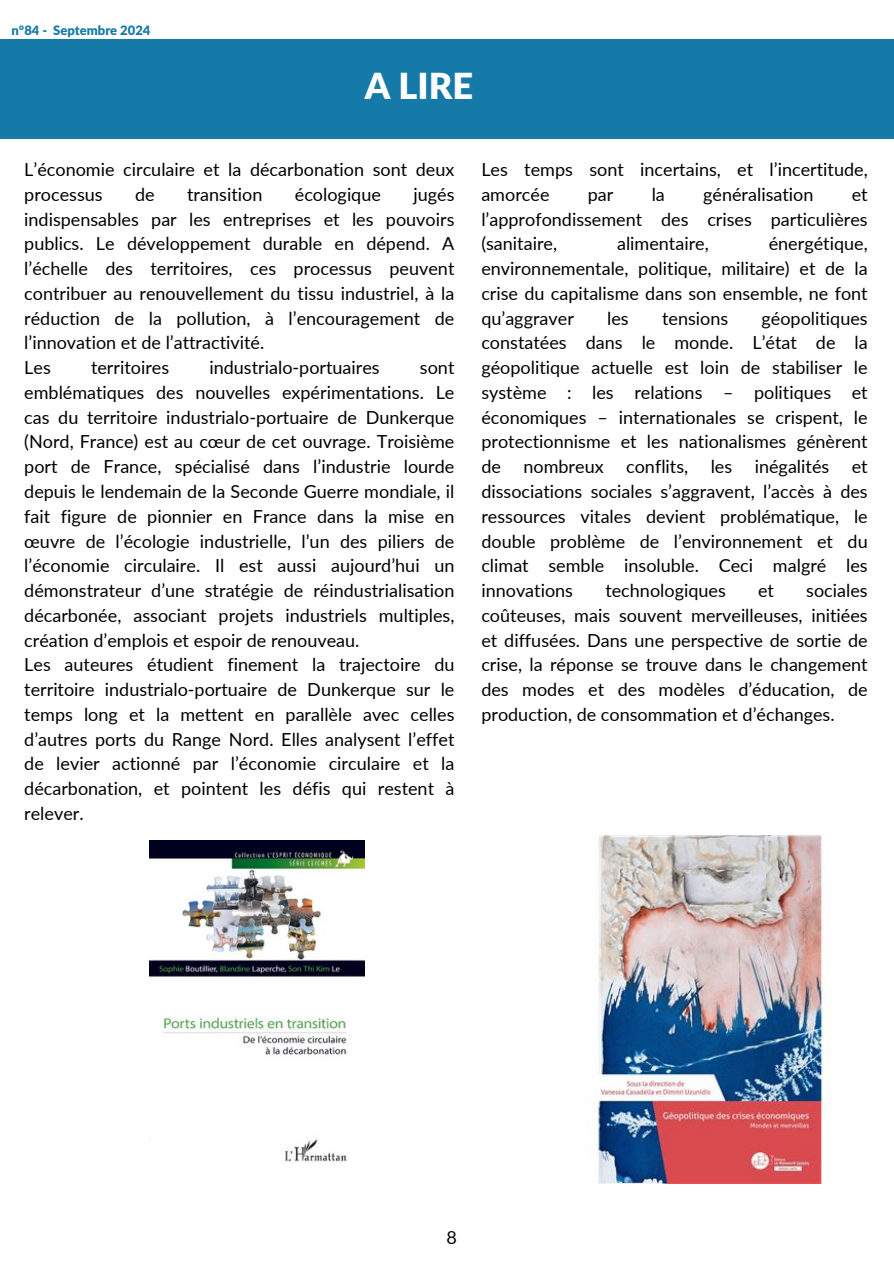
<style>
.page{position:relative;width:894px;height:1264px;background:#fff}
.page>*{position:absolute;margin:0;border:0;box-sizing:border-box;transform-origin:0 0}
.t1{font:900 36px "Lato Latin";color:#fff}
.t2{font:18px/24.8px "Lato";color:#000}
.t3{font:900 12.9px "Lato Latin";color:#157aa8}
</style>
<div class="page">
<div style="left:0;top:40px;width:893px;height:99px;background:#157aa8"></div>
<img style="left:149px;top:840px;width:215px;height:322px">
<img style="left:594px;top:835px;width:238px;height:348px">
<h1 class="t3" style="left:12px;top:24px;width:140px">n°84 - Septembre 2024</h1>
<h2 class="t1" style="left:364px;top:70px;width:110px">A LIRE</h2>
<h2 class="t2" style="left:24px;top:157px;width:431px">L’économie circulaire et la décarbonation sont deux processus</h2>
<h2 class="t2" style="left:135px;top:181px;width:21px">de</h2>
<h2 class="t2" style="left:187px;top:181px;width:77px">transition</h2>
<h2 class="t2" style="left:295px;top:181px;width:88px">écologique</h2>
<h2 class="t2" style="left:24px;top:181px;width:431px;text-indent:389px">jugés indispensables par les entreprises et les pouvoirs publics. Le développement durable en dépend. A l’échelle des territoires, ces processus peuvent contribuer au renouvellement du tissu industriel, à la réduction de la pollution, à l’encouragement de l’innovation et de l’attractivité.<br>Les</h2>
<h2 class="t2" style="left:91px;top:355px;width:80px">territoires</h2>
<h2 class="t2" style="left:209px;top:355px;width:172px">industrialo-portuaires</h2>
<h2 class="t2" style="left:24px;top:355px;width:431px;text-indent:395px">sont emblématiques des nouvelles expérimentations. Le cas du territoire industrialo-portuaire de Dunkerque (Nord, France) est au cœur de cet ouvrage. Troisième port de France, spécialisé dans l’industrie lourde depuis le lendemain de la Seconde Guerre mondiale, il fait figure de pionnier en France dans la mise en œuvre de l’écologie industrielle, l’un des piliers de l’économie circulaire. Il est aussi aujourd’hui un démonstrateur d’une stratégie de réindustrialisation décarbonée, associant projets industriels multiples, création d’emplois et espoir de renouveau.<br>Les auteures étudient finement la trajectoire du territoire industrialo-portuaire de Dunkerque sur le temps long et la mettent en parallèle avec celles d’autres ports du Range Nord. Elles analysent l’effet de levier actionné par l’économie circulaire et la décarbonation, et pointent les défis qui restent à relever.</h2>
<p class="t2" style="left:481px;top:157px;width:388px">Les temps sont incertains, et l’incertitude, amorcée</p>
<p class="t2" style="left:587px;top:181px;width:27px">par</p>
<p class="t2" style="left:651px;top:181px;width:15px">la</p>
<p class="t2" style="left:703px;top:181px;width:112px">généralisation</p>
<p class="t2" style="left:481px;top:181px;width:388px;text-align:justify;text-indent:370px">et l’approfondissement des crises particulières (sanitaire,</p>
<p class="t2" style="left:617px;top:231px;width:93px">alimentaire,</p>
<p class="t2" style="left:481px;top:231px;width:388px;text-align:justify;text-indent:287px">énergétique, environnementale, politique, militaire) et de la crise du capitalisme dans son ensemble, ne font qu’aggraver</p>
<p class="t2" style="left:481px;top:305px;width:388px;text-align:justify;text-indent:280px">géopolitiques constatées dans le monde. L’état de la géopolitique actuelle est loin de stabiliser le système : les relations – politiques et économiques – internationales se crispent, le protectionnisme et les nationalismes génèrent de nombreux conflits, les inégalités et dissociations sociales s’aggravent, l’accès à des ressources vitales devient problématique, le double problème de l’environnement et du climat semble insoluble. Ceci malgré les innovations</p>
<p class="t2" style="left:607px;top:305px;width:23px">les</p>
<p class="t2" style="left:662px;top:305px;width:68px">tensions</p>
<p class="t2" style="left:481px;top:577px;width:388px;text-align:justify;text-indent:325px">sociales coûteuses, mais souvent merveilleuses, initiées et diffusées. Dans une perspective de sortie de crise, la réponse se trouve dans le changement des modes et des modèles d’éducation, de production, de consommation et d’échanges.</p>
<p class="t2" style="left:605px;top:577px;width:122px">technologiques</p>
<p class="t2" style="left:757px;top:577px;width:17px">et</p>
<p class="t2" style="left:446px;top:1224px;width:12px">8</p>
</div>
